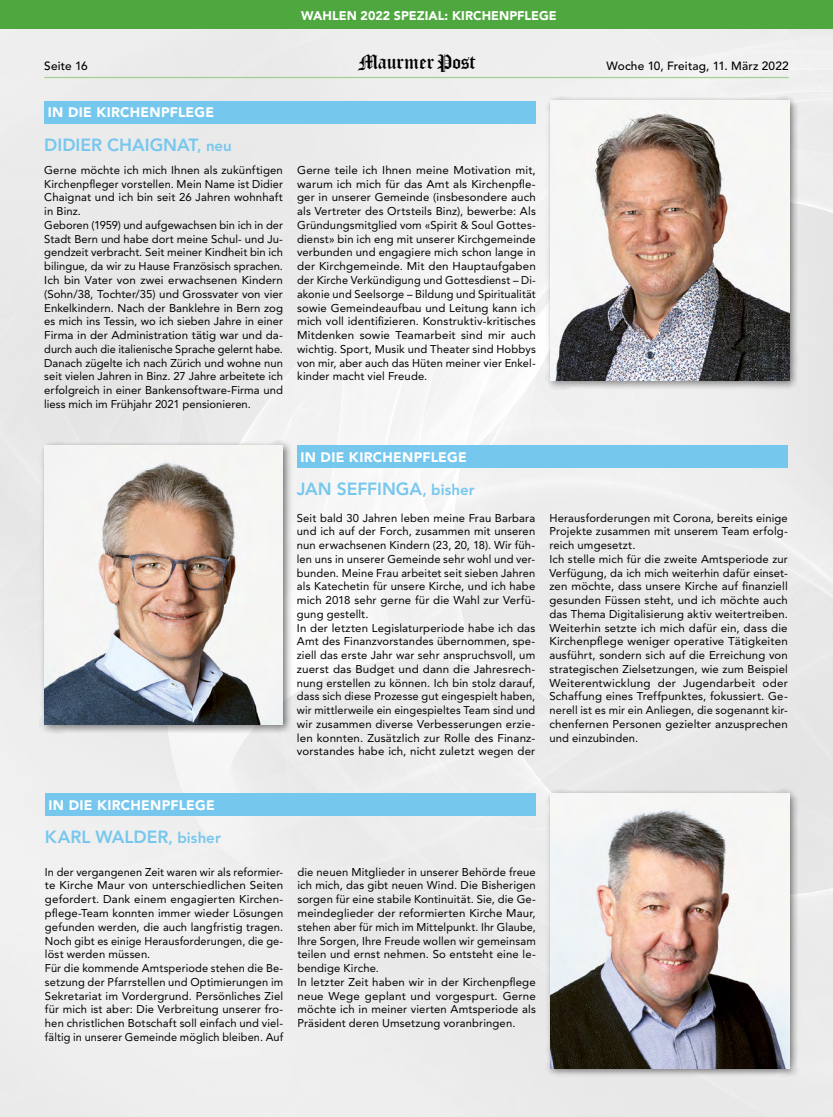
<style>
.page{position:relative;width:833px;height:1117px;background:#fff}
.page>*{position:absolute;margin:0;border:0;box-sizing:border-box;transform-origin:0 0}
.t1{font:22.38px "Old London";color:#000}
.MP_Grundschrift_o_E{font:800 17.5px "Avenir LT Std";color:#76c7ee}
.Wahlen_Titel{font:900 13.75px "Avenir LT Std";letter-spacing:.02em;color:#fff}
.t2{font:900 12.5px "Avenir LT Std";letter-spacing:.005em;color:#fff}
.t3{font:500 11.88px "Avenir LT Std";letter-spacing:.01em;color:#000}
.MP_Grundschrift_o_E-2{font:11.25px/13.8px "Avenir LT Std";letter-spacing:.01em;color:#000;text-align:justify}
.s1{font-size:15px}
</style>
<div class="page">
<img style="left:0;top:28px;width:833px;height:1088px">
<div style="left:0;top:0;width:833px;height:28px;background:#4fa83f"></div>
<hr style="left:44px;top:77px;width:744px;height:1px;background:#a5cf8c">
<div style="left:545px;top:96px;width:254px;height:293px;background:#000;opacity:.5"></div>
<img style="left:550px;top:101px;width:240px;height:279px">
<div style="left:40px;top:440px;width:253px;height:293px;background:#000;opacity:.5"></div>
<img style="left:44px;top:445px;width:239px;height:279px">
<div style="left:545px;top:788px;width:254px;height:289px;background:#000;opacity:.5"></div>
<img style="left:550px;top:793px;width:240px;height:275px">
<div style="left:44px;top:101px;width:492px;height:23px;background:#76c7ee"></div>
<div style="left:297px;top:445px;width:491px;height:23px;background:#76c7ee"></div>
<div style="left:45px;top:793px;width:491px;height:23px;background:#76c7ee"></div>
<p class="t2" style="left:301px;top:8px;width:257px">WAHLEN 2022 SPEZIAL: KIRCHENPFLEGE</p>
<p class="t3" style="left:44px;top:59px;width:45px">Seite 16</p>
<p class="t1" style="left:359px;top:49px;width:118px">Maurmer Post</p>
<p class="t3" style="left:606px;top:59px;width:184px">Woche 10, Freitag, 11. März 2022</p>
<p class="Wahlen_Titel" style="left:48px;top:104px;width:168px">IN DIE KIRCHENPFLEGE</p>
<p class="MP_Grundschrift_o_E" style="left:44px;top:134px;width:189px">DIDIER CHAIGNAT<span class="s1">, neu</span></p>
<p class="MP_Grundschrift_o_E-2" style="left:44px;top:163px;width:240px">Gerne möchte ich mich Ihnen als zukünftigen Kirchenpfleger vorstellen. Mein Name ist Didier Chaignat und ich bin seit 26 Jahren wohnhaft in Binz.</p>
<p class="MP_Grundschrift_o_E-2" style="left:44px;top:218px;width:240px">Geboren (1959) und aufgewachsen bin ich in der Stadt Bern und habe dort meine Schul- und Ju&shy;gendzeit verbracht. Seit meiner Kindheit bin ich bilingue, da wir zu Hause Französisch sprachen.<br>Ich bin Vater von zwei erwachsenen Kindern (Sohn/38, Tochter/35) und Grossvater von vier Enkelkindern. Nach der Banklehre in Bern zog es mich ins Tessin, wo ich sieben Jahre in einer Firma in der Administration tätig war und da&shy;durch auch die italienische Sprache gelernt habe.<br>Danach zügelte ich nach Zürich und wohne nun seit vielen Jahren in Binz. 27 Jahre arbeitete ich erfolgreich in einer Bankensoftware-Firma und liess mich im Frühjahr 2021 pensionieren.</p>
<p class="MP_Grundschrift_o_E-2" style="left:297px;top:163px;width:240px">Gerne teile ich Ihnen meine Motivation mit, warum ich mich für das Amt als Kirchenpfle&shy;ger in unserer Gemeinde (insbesondere auch als Vertreter des Ortsteils Binz), bewerbe: Als Gründungsmitglied vom «Spirit &amp; Soul Gottes&shy;dienst» bin ich eng mit unserer Kirchgemeinde verbunden und engagiere mich schon lange in der Kirchgemeinde. Mit den Hauptaufgaben der Kirche Verkündigung und Gottesdienst – Di&shy;akonie und Seelsorge – Bildung und Spiritualität sowie Gemeindeaufbau und Leitung kann ich mich voll identifizieren. Konstruktiv-kritisches Mitdenken sowie Teamarbeit sind mir auch wichtig. Sport, Musik und Theater sind Hobbys von mir, aber auch das Hüten meiner vier Enkel&shy;kinder macht viel Freude.</p>
<p class="Wahlen_Titel" style="left:300px;top:449px;width:168px">IN DIE KIRCHENPFLEGE</p>
<p class="MP_Grundschrift_o_E" style="left:297px;top:479px;width:179px">JAN SEFFINGA<span class="s1">, bisher</span></p>
<p class="MP_Grundschrift_o_E-2" style="left:297px;top:510px;width:240px">Seit bald 30 Jahren leben meine Frau Barbara und ich auf der Forch, zusammen mit unseren nun erwachsenen Kindern (23, 20, 18). Wir füh&shy;len uns in unserer Gemeinde sehr wohl und ver&shy;bunden. Meine Frau arbeitet seit sieben Jahren als Katechetin für unsere Kirche, und ich habe mich 2018 sehr gerne für die Wahl zur Verfü&shy;gung gestellt.</p>
<p class="MP_Grundschrift_o_E-2" style="left:297px;top:620px;width:240px">In der letzten Legislaturperiode habe ich das Amt des Finanzvorstandes übernommen, spe&shy;ziell das erste Jahr war sehr anspruchsvoll, um zuerst das Budget und dann die Jahresrech&shy;nung erstellen zu können. Ich bin stolz darauf, dass sich diese Prozesse gut eingespielt haben, wir mittlerweile ein eingespieltes Team sind und wir zusammen diverse Verbesserungen erzie&shy;len konnten. Zusätzlich zur Rolle des Finanz&shy;vorstandes habe ich, nicht zuletzt wegen der</p>
<p class="MP_Grundschrift_o_E-2" style="left:549px;top:510px;width:240px">Herausforderungen mit Corona, bereits einige Projekte zusammen mit unserem Team erfolg&shy;reich umgesetzt.</p>
<p class="MP_Grundschrift_o_E-2" style="left:549px;top:552px;width:240px">Ich stelle mich für die zweite Amtsperiode zur Verfügung, da ich mich weiterhin dafür einset&shy;zen möchte, dass unsere Kirche auf finanziell gesunden Füssen steht, und ich möchte auch das Thema Digitalisierung aktiv weitertreiben.<br>Weiterhin setzte ich mich dafür ein, dass die Kirchenpflege weniger operative Tätigkeiten ausführt, sondern sich auf die Erreichung von strategischen Zielsetzungen, wie zum Beispiel Weiterentwicklung der Jugendarbeit oder Schaffung eines Treffpunktes, fokussiert. Ge&shy;nerell ist es mir ein Anliegen, die sogenannt kir&shy;chenfernen Personen gezielter anzusprechen und einzubinden.</p>
<p class="Wahlen_Titel" style="left:48px;top:796px;width:168px">IN DIE KIRCHENPFLEGE</p>
<p class="MP_Grundschrift_o_E" style="left:45px;top:826px;width:177px">KARL WALDER<span class="s1">, bisher</span></p>
<p class="MP_Grundschrift_o_E-2" style="left:45px;top:864px;width:240px">In der vergangenen Zeit waren wir als reformier&shy;te Kirche Maur von unterschiedlichen Seiten gefordert. Dank einem engagierten Kirchen&shy;pflege-Team konnten immer wieder Lösungen gefunden werden, die auch langfristig tragen.<br>Noch gibt es einige Herausforderungen, die ge&shy;löst werden müssen.</p>
<p class="MP_Grundschrift_o_E-2" style="left:45px;top:961px;width:240px">Für die kommende Amtsperiode stehen die Be&shy;setzung der Pfarrstellen und Optimierungen im Sekretariat im Vordergrund. Persönliches Ziel für mich ist aber: Die Verbreitung unserer fro&shy;hen christlichen Botschaft soll einfach und viel&shy;fältig in unserer Gemeinde möglich bleiben. Auf</p>
<p class="MP_Grundschrift_o_E-2" style="left:297px;top:864px;width:240px">die neuen Mitglieder in unserer Behörde freue ich mich, das gibt neuen Wind. Die Bisherigen sorgen für eine stabile Kontinuität. Sie, die Ge&shy;meindeglieder der reformierten Kirche Maur, stehen aber für mich im Mittelpunkt. Ihr Glaube, Ihre Sorgen, Ihre Freude wollen wir gemeinsam teilen und ernst nehmen. So entsteht eine le&shy;bendige Kirche.</p>
<p class="MP_Grundschrift_o_E-2" style="left:297px;top:974px;width:240px">In letzter Zeit haben wir in der Kirchenpflege neue Wege geplant und vorgespurt. Gerne möchte ich in meiner vierten Amtsperiode als Präsident deren Umsetzung voranbringen.</p>
</div>
